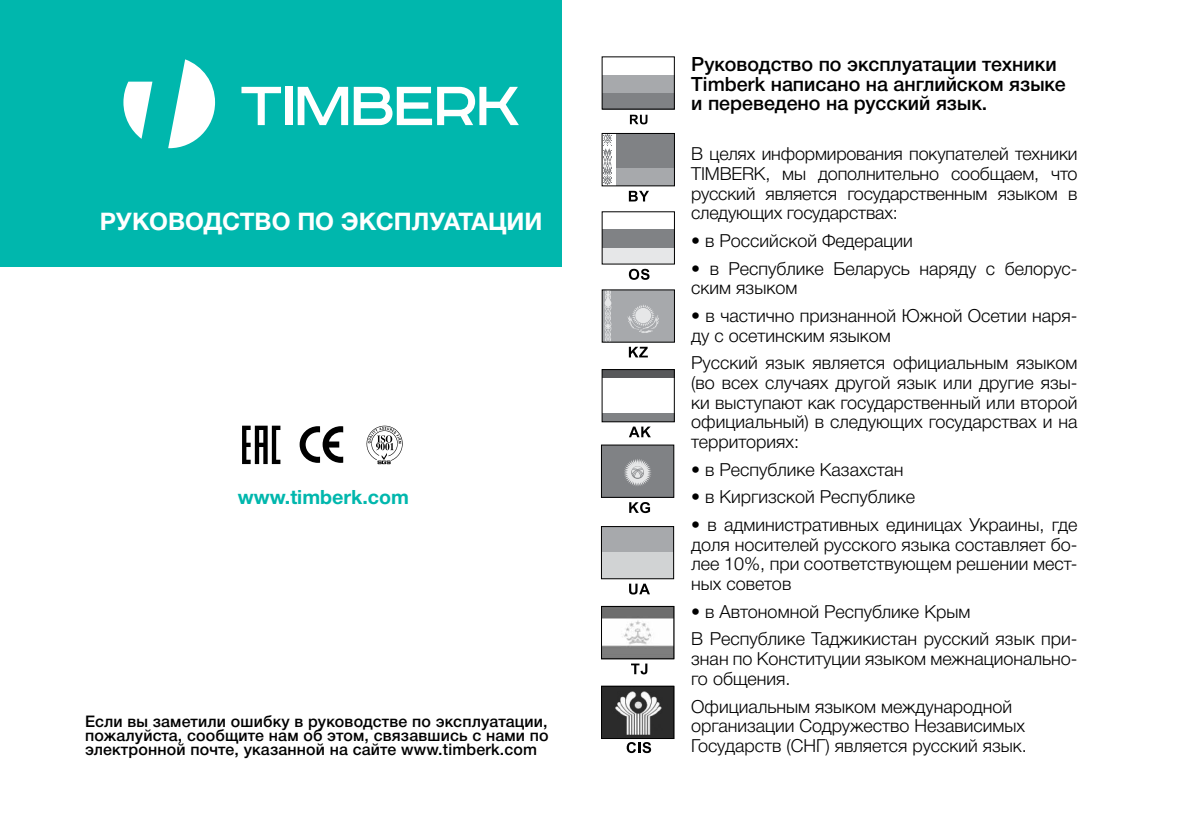
<style>
.page{position:relative;width:1191px;height:840px;background:#fff}
.page>*{position:absolute;margin:0;border:0;box-sizing:border-box;transform-origin:0 0}
.t1{font:700 24.2px "Helvetica Neue Cyr";color:#fff}
.t2{font:500 19.6px/19.6px "Helvetica Neue Cyr";color:#000}
.t3{font:700 19.6px "Helvetica Neue Cyr";color:#00b7ad}
.t4{font:300 18px/19.6px "Helvetica Neue Cyr";color:#000}
.t5{font:500 16px/14px "Helvetica Neue Cyr";letter-spacing:.01em;color:#000;text-align:justify}
</style>
<div class="page">
<div style="left:0;top:0;width:562px;height:266px;background:#00b7ad"></div>
<svg style="left:168px;top:59px;width:47px;height:89px"></svg>
<svg style="left:123px;top:82px;width:29px;height:57px"></svg>
<svg style="left:241px;top:87px;width:40px;height:38px"></svg>
<div style="left:285px;top:87px;width:7px;height:38px;background:#fff"></div>
<svg style="left:298px;top:87px;width:50px;height:38px"></svg>
<svg style="left:354px;top:87px;width:165px;height:38px"></svg>
<div style="left:602px;top:57px;width:72px;height:52px;background:#808285"></div>
<div style="left:602px;top:57px;width:72px;height:19px;background:#fff"></div>
<div style="left:602px;top:75px;width:72px;height:17px;background:#a7a9ac"></div>
<svg style="left:630px;top:115px;width:17px;height:9px"></svg>
<svg style="left:602px;top:290px;width:72px;height:67px"></svg>
<div style="left:602px;top:413px;width:72px;height:8px;background:#808285"></div>
<div style="left:602px;top:369px;width:72px;height:9px;background:#58595b"></div>
<div style="left:602px;top:369px;width:72px;height:52px;border:1px solid #000"></div>
<svg style="left:629px;top:426px;width:22px;height:11px"></svg>
<div style="left:615px;top:133px;width:59px;height:35px;background:#808285"></div>
<div style="left:615px;top:168px;width:59px;height:18px;background:#a7a9ac"></div>
<svg style="left:604px;top:135px;width:8px;height:49px"></svg>
<div style="left:602px;top:133px;width:72px;height:53px;border:1px solid #000"></div>
<svg style="left:629px;top:191px;width:20px;height:10px"></svg>
<div style="left:602px;top:231px;width:72px;height:33px;background:#e6e7e8"></div>
<div style="left:602px;top:229px;width:72px;height:18px;background:#808285"></div>
<svg style="left:629px;top:269px;width:20px;height:11px"></svg>
<svg style="left:631px;top:663px;width:16px;height:11px"></svg>
<div style="left:601px;top:526px;width:73px;height:52px;background:#a7a9ac"></div>
<div style="left:601px;top:552px;width:73px;height:26px;background:#d1d3d4"></div>
<div style="left:601px;top:526px;width:72px;height:52px;border:1px solid #000"></div>
<svg style="left:629px;top:583px;width:21px;height:11px"></svg>
<div style="left:601px;top:445px;width:73px;height:52px;background:#808285"></div>
<svg style="left:624px;top:459px;width:27px;height:27px"></svg>
<div style="left:601px;top:444px;width:73px;height:53px;border:1px solid #000"></div>
<svg style="left:629px;top:502px;width:21px;height:11px"></svg>
<svg style="left:626px;top:742px;width:25px;height:10px"></svg>
<img style="left:603px;top:608px;width:69px;height:48px">
<div style="left:601px;top:606px;width:73px;height:52px;border:1px solid #000"></div>
<img style="left:603px;top:687px;width:69px;height:49px">
<div style="left:601px;top:685px;width:73px;height:53px;border:1px solid #000"></div>
<svg style="left:242px;top:425px;width:38px;height:39px"></svg>
<svg style="left:300px;top:426px;width:43px;height:36px"></svg>
<svg style="left:366px;top:425px;width:37px;height:39px"></svg>
<h1 class="t1" style="left:100px;top:208px;width:444px">РУКОВОДСТВО ПО ЭКСПЛУАТАЦИИ</h1>
<p class="t3" style="left:238px;top:486px;width:173px">www.timberk.com</p>
<p class="t5" style="left:85px;top:713px;width:465px">Если вы заметили ошибку в руководстве по эксплуатации, пожалуйста, сообщите нам об этом, связавшись с нами по электронной почте, указанной на сайте www.timberk.com</p>
<p class="t2" style="left:691px;top:54px;width:376px">Руководство по эксплуатации техники<br>Timberk написано на английском языке и переведено на русский язык.</p>
<p class="t4" style="left:691px;top:144px;width:388px;text-align:justify">В целях информирования покупателей техники TIMBERK, мы дополнительно сообщаем, что русский является государственным языком в следующих государствах:</p>
<p class="t4" style="left:691px;top:231px;width:223px">• в Российской Федерации</p>
<p class="t4" style="left:691px;top:258px;width:388px">• в Республике Беларусь наряду с белорус&shy;ским языком</p>
<p class="t4" style="left:691px;top:306px;width:388px">• в частично признанной Южной Осетии наря&shy;ду с осетинским языком</p>
<p class="t4" style="left:691px;top:353px;width:388px;text-align:justify">Русский язык является официальным языком (во всех случаях другой язык или другие язы&shy;ки выступают как государственный или второй официальный) в следующих государствах и на территориях:</p>
<p class="t4" style="left:691px;top:459px;width:214px">• в Республике Казахстан</p>
<p class="t4" style="left:691px;top:487px;width:225px">• в Киргизской Республике</p>
<p class="t4" style="left:691px;top:514px;width:388px;text-align:justify">• в административных единицах Украины, где доля носителей русского языка cоставляет бо&shy;лее 10%, при соответствующем решении мест&shy;ных советов</p>
<p class="t4" style="left:691px;top:597px;width:388px;line-height:27.6px">• в Автономной Республике Крым<br>В Республике Таджикистан русский язык при-</p>
<p class="t4" style="left:691px;top:648px;width:388px">знан по Конституции языком межнационально&shy;го общения.</p>
<p class="t4" style="left:691px;top:696px;width:337px">Официальным языком международной организации Содружество Независимых<br>Государств (СНГ) является русский язык.</p>
</div>
